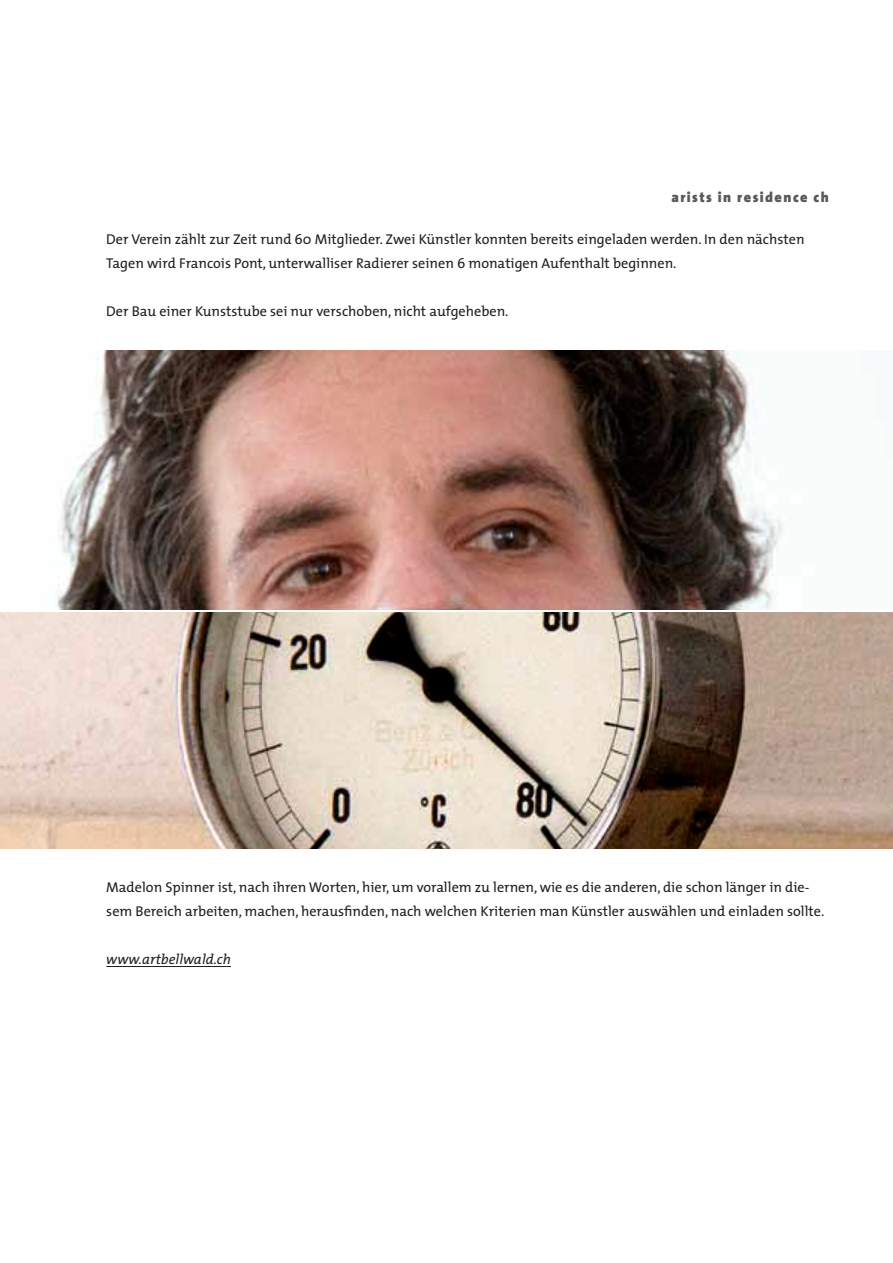
<style>
.page{position:relative;width:893px;height:1263px;background:#fff}
.page>*{position:absolute;margin:0;border:0;box-sizing:border-box;transform-origin:0 0}
.t1{font:14.25px/24px "The Mix";color:#231f20}
.t2{font:900 14.25px "The Sans";letter-spacing:.1em;color:#58595b}
.t3{font:italic 14.25px "The Mix";color:#231f20}
</style>
<div class="page">
<hr style="left:106px;top:966px;width:125px;height:1px;background:#231f20">
<img style="left:57px;top:351px;width:727px;height:258px">
<img style="left:0;top:612px;width:893px;height:236px">
<p class="t2" style="left:671px;top:185px;width:159px">arists in residence ch</p>
<p class="t1" style="left:106px;top:227px;width:700px">Der Verein zählt zur Zeit rund 60 Mitglieder. Zwei Künstler konnten bereits eingeladen werden. In den nächsten<br>Tagen wird Francois Pont, unterwalliser Radierer seinen 6 monatigen Aufenthalt beginnen.</p>
<p class="t1" style="left:106px;top:299px;width:404px">Der Bau einer Kunststube sei nur verschoben, nicht aufgeheben.</p>
<p class="t1" style="left:106px;top:875px;width:720px">Madelon Spinner ist, nach ihren Worten, hier, um vorallem zu lernen, wie es die anderen, die schon länger in die&shy;sem Bereich arbeiten, machen, herausfinden, nach welchen Kriterien man Künstler auswählen und einladen sollte.</p>
<p class="t3" style="left:106px;top:948px;width:126px">www.artbellwald.ch</p>
</div>
